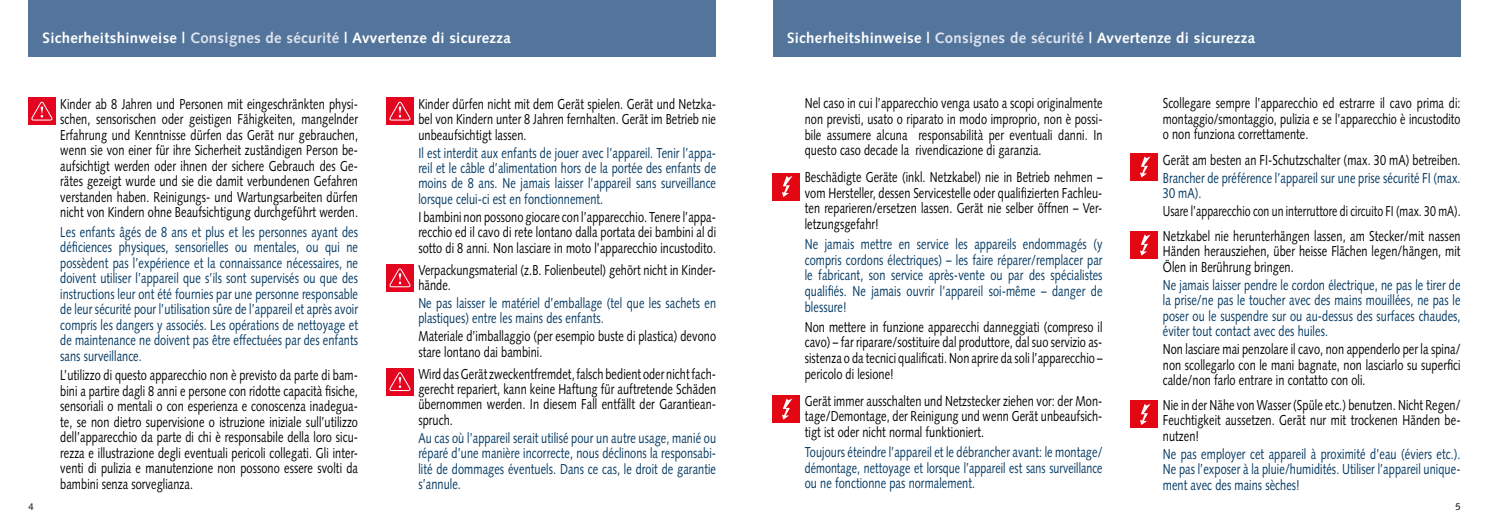
<style>
.page{position:relative;width:1489px;height:525px;background:#fff}
.page>*{position:absolute;margin:0;border:0;box-sizing:border-box;transform-origin:0 0}
.t1{font:700 15px "Syntax LT Std";letter-spacing:.02em;color:#fff}
.t2{font:14.38px/15.5px "Syntax LT Std";letter-spacing:.01em;color:#000;text-align:justify;scale:.76 1}
.t3{font:14.38px/15.5px "Syntax LT Std";letter-spacing:.01em;color:#003761;text-align:justify;scale:.76 1}
.t4{font:14.38px/24.8px "Syntax LT Std";letter-spacing:.01em;color:#000;scale:.73 1}
.t5{font:9.75px "Syntax LT Std";color:#000}
.s1{color:#dfe4ef}
</style>
<div class="page">
<div style="left:772px;top:0;width:688px;height:57px;background:#53759b"></div>
<div style="left:28px;top:0;width:688px;height:57px;background:#53759b"></div>
<div style="left:28px;top:97px;width:27px;height:28px;background:#e40521"></div>
<svg style="left:31px;top:101px;width:22px;height:20px"></svg>
<div style="left:386px;top:97px;width:27px;height:28px;background:#e40521"></div>
<svg style="left:389px;top:101px;width:22px;height:20px"></svg>
<div style="left:386px;top:264px;width:27px;height:27px;background:#e40521"></div>
<svg style="left:389px;top:268px;width:22px;height:19px"></svg>
<div style="left:386px;top:368px;width:27px;height:27px;background:#e40521"></div>
<svg style="left:389px;top:372px;width:22px;height:19px"></svg>
<div style="left:772px;top:173px;width:28px;height:27px;background:#e30613"></div>
<svg style="left:782px;top:176px;width:10px;height:21px"></svg>
<div style="left:772px;top:395px;width:28px;height:27px;background:#e30613"></div>
<svg style="left:782px;top:398px;width:10px;height:21px"></svg>
<div style="left:1130px;top:153px;width:27px;height:27px;background:#e30613"></div>
<svg style="left:1140px;top:156px;width:10px;height:21px"></svg>
<div style="left:1130px;top:231px;width:27px;height:27px;background:#e30613"></div>
<svg style="left:1140px;top:234px;width:10px;height:21px"></svg>
<div style="left:1130px;top:400px;width:27px;height:28px;background:#e30613"></div>
<svg style="left:1140px;top:404px;width:10px;height:21px"></svg>
<p class="t1" style="left:43px;top:29px;width:470px">Sicherheitshinweise | <span class="s1">Consignes de sécurité</span> | Avvertenze di sicurezza</p>
<p class="t1" style="left:787px;top:29px;width:470px">Sicherheitshinweise | <span class="s1">Consignes de sécurité</span> | Avvertenze di sicurezza</p>
<p class="t2" style="left:60px;top:96px;width:393px">Kinder ab 8 Jahren und Personen mit eingeschränkten physi&shy;schen, sensorischen oder geistigen Fähigkeiten, mangelnder Erfahrung und Kenntnisse dürfen das Gerät nur gebrauchen, wenn sie von einer für ihre Sicherheit zuständigen Person be&shy;aufsichtigt werden oder ihnen der sichere Gebrauch des Ge&shy;rätes gezeigt wurde und sie die damit verbundenen Gefahren verstanden haben. Reinigungs- und Wartungsarbeiten dürfen nicht von Kindern ohne Beaufsichtigung durchgeführt werden.</p>
<p class="t3" style="left:60px;top:224px;width:393px">Les enfants âgés de 8 ans et plus et les personnes ayant des déficiences physiques, sensorielles ou mentales, ou qui ne possèdent pas l’expérience et la connaissance nécessaires, ne doivent utiliser l’appareil que s’ils sont supervisés ou que des instructions leur ont été fournies par une personne responsable de leur sécurité pour l’utilisation sûre de l’appareil et après avoir compris les dangers y associés. Les opérations de nettoyage et de maintenance ne doivent pas être effectuées par des enfants sans surveillance.</p>
<p class="t2" style="left:60px;top:367px;width:393px">L’utilizzo di questo apparecchio non è previsto da parte di bam&shy;bini a partire dagli 8 anni e persone con ridotte capacità fisiche, sensoriali o mentali o con esperienza e conoscenza inadegua&shy;te, se non dietro supervisione o istruzione iniziale sull’utilizzo dell’apparecchio da parte di chi è responsabile della loro sicu&shy;rezza e illustrazione degli eventuali pericoli collegati. Gli inter&shy;venti di pulizia e manutenzione non possono essere svolti da bambini senza sorveglianza.</p>
<p class="t2" style="left:418px;top:96px;width:393px">Kinder dürfen nicht mit dem Gerät spielen. Gerät und Netzka&shy;bel von Kindern unter 8 Jahren fernhalten. Gerät im Betrieb nie unbeaufsichtigt lassen.</p>
<p class="t3" style="left:418px;top:145px;width:393px">Il est interdit aux enfants de jouer avec l’appareil. Tenir l’appa&shy;reil et le câble d’alimentation hors de la portée des enfants de moins de 8 ans. Ne jamais laisser l’appareil sans surveillance lorsque celui-ci est en fonctionnement.</p>
<p class="t2" style="left:418px;top:209px;width:393px">I bambini non possono giocare con l’apparecchio. Tenere l’appa&shy;recchio ed il cavo di rete lontano dalla portata dei bambini al di sotto di 8 anni. Non lasciare in moto l’apparecchio incustodito.</p>
<p class="t2" style="left:418px;top:262px;width:393px">Verpackungsmaterial (z.B. Folienbeutel) gehört nicht in Kinder&shy;hände.</p>
<p class="t3" style="left:418px;top:295px;width:393px">Ne pas laisser le matériel d’emballage (tel que les sachets en plastiques) entre les mains des enfants.</p>
<p class="t2" style="left:418px;top:328px;width:393px">Materiale d’imballaggio (per esempio buste di plastica) devono stare lontano dai bambini.</p>
<p class="t2" style="left:418px;top:365px;width:393px">Wird das Gerät zweckentfremdet, falsch bedient oder nicht fach&shy;gerecht repariert, kann keine Haftung für auftretende Schäden übernommen werden. In diesem Fall entfällt der Garantiean&shy;spruch.</p>
<p class="t3" style="left:418px;top:430px;width:393px">Au cas où l’appareil serait utilisé pour un autre usage, manié ou réparé d’une manière incorrecte, nous déclinons la responsabi&shy;lité de dommages éventuels. Dans ce cas, le droit de garantie s’annule.</p>
<p class="t2" style="left:804px;top:95px;width:393px">Nel caso in cui l’apparecchio venga usato a scopi originalmente non previsti, usato o riparato in modo improprio, non è possi&shy;bile assumere alcuna responsabilità per eventuali danni. In questo caso decade la rivendicazione di garanzia.</p>
<p class="t2" style="left:804px;top:169px;width:393px">Beschädigte Geräte (inkl. Netzkabel) nie in Betrieb nehmen – vom Hersteller, dessen Servicestelle oder qualifizierten Fachleu&shy;ten reparieren/ersetzen lassen. Gerät nie selber öffnen – Ver&shy;letzungsgefahr!</p>
<p class="t3" style="left:804px;top:236px;width:393px">Ne jamais mettre en service les appareils endommagés (y compris cordons électriques) – les faire réparer/remplacer par le fabricant, son service après-vente ou par des spécialistes qualifiés. Ne jamais ouvrir l’appareil soi-même – danger de blessure!</p>
<p class="t2" style="left:804px;top:319px;width:393px">Non mettere in funzione apparecchi danneggiati (compreso il cavo) – far riparare/sostituire dal produttore, dal suo servizio as&shy;sistenza o da tecnici qualificati. Non aprire da soli l’apparecchio – pericolo di lesione!</p>
<p class="t2" style="left:804px;top:392px;width:393px">Gerät immer ausschalten und Netzstecker ziehen vor: der Mon&shy;tage/Demontage, der Reinigung und wenn Gerät unbeaufsich&shy;tigt ist oder nicht normal funktioniert.</p>
<p class="t3" style="left:804px;top:444px;width:393px">Toujours éteindre l’appareil et le débrancher avant: le montage/ démontage, nettoyage et lorsque l’appareil est sans surveillance ou ne fonctionne pas normalement.</p>
<p class="t2" style="left:1162px;top:96px;width:393px">Scollegare sempre l’apparecchio ed estrarre il cavo prima di: montaggio/smontaggio, pulizia e se l’apparecchio è incustodito o non funziona correttamente.</p>
<p class="t2" style="left:1162px;top:152px;width:393px">Gerät am besten an FI-Schutzschalter (max. 30 mA) betreiben.</p>
<p class="t3" style="left:1162px;top:170px;width:393px">Brancher de préférence l’appareil sur une prise sécurité FI (max.<br>30 mA).</p>
<p class="t4" style="left:1162px;top:199px;width:409px">Usare l’apparecchio con un interruttore di circuito FI (max. 30 mA).<br>Netzkabel nie herunterhängen lassen, am Stecker/mit nassen</p>
<p class="t2" style="left:1162px;top:243px;width:393px">Händen herausziehen, über heisse Flächen legen/hängen, mit<br>Ölen in Berührung bringen.</p>
<p class="t3" style="left:1162px;top:277px;width:393px">Ne jamais laisser pendre le cordon électrique, ne pas le tirer de la prise/ne pas le toucher avec des mains mouillées, ne pas le poser ou le suspendre sur ou au-dessus des surfaces chaudes, éviter tout contact avec des huiles.</p>
<p class="t2" style="left:1162px;top:341px;width:393px">Non lasciare mai penzolare il cavo, non appenderlo per la spina/ non scollegarlo con le mani bagnate, non lasciarlo su superfici calde/non farlo entrare in contatto con oli.</p>
<p class="t2" style="left:1162px;top:397px;width:393px">Nie in der Nähe von Wasser (Spüle etc.) benutzen. Nicht Regen/ Feuchtigkeit aussetzen. Gerät nur mit trockenen Händen be&shy;nutzen!</p>
<p class="t3" style="left:1162px;top:446px;width:393px">Ne pas employer cet appareil à proximité d’eau (éviers etc.).<br>Ne pas l’exposer à la pluie/humidités. Utiliser l’appareil unique&shy;ment avec des mains sèches!</p>
<p class="t5" style="left:28px;top:500px;width:7px">4</p>
<p class="t5" style="left:1455px;top:500px;width:7px">5</p>
</div>
